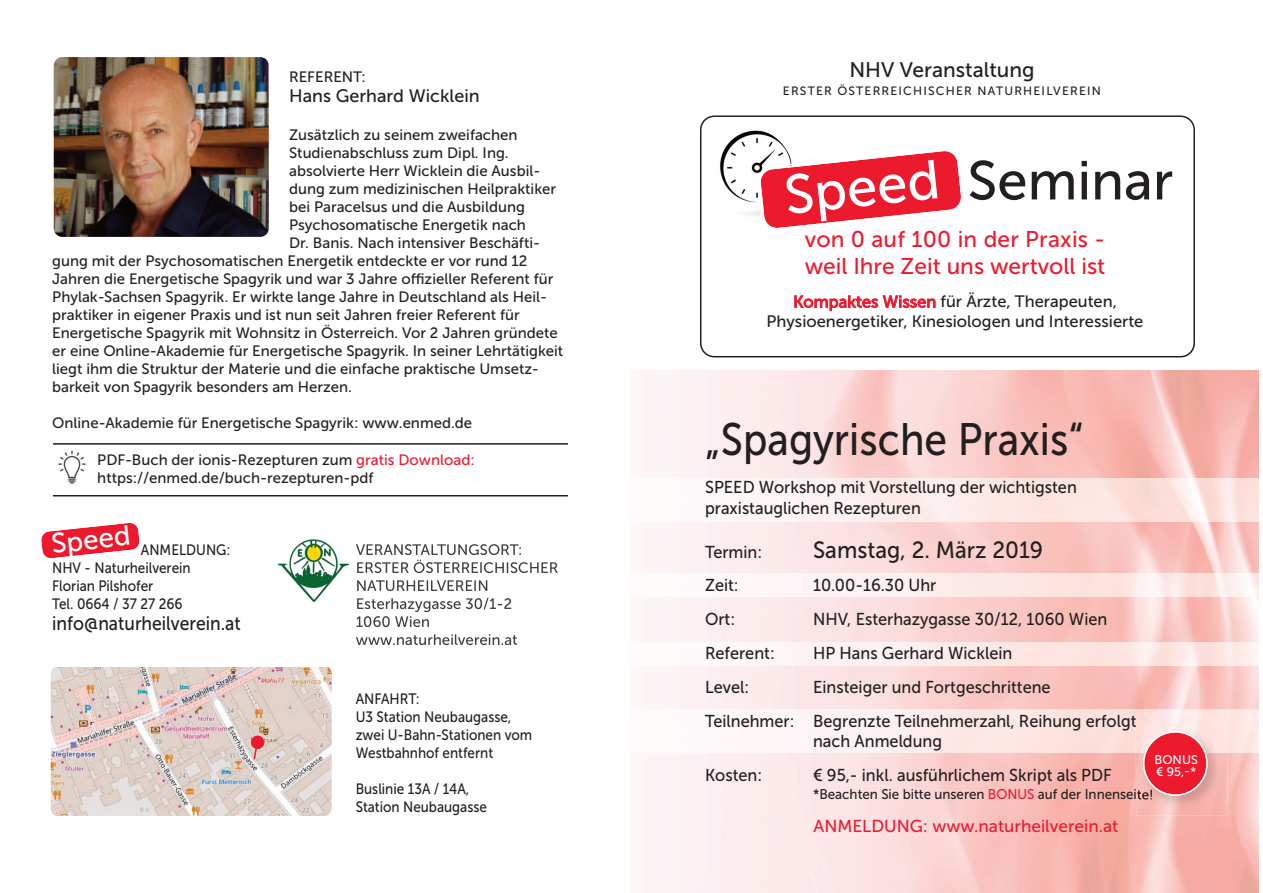
<style>
.page{position:relative;width:1263px;height:893px;background:#fff}
.page>*{position:absolute;margin:0;border:0;box-sizing:border-box;transform-origin:0 0}
.t1{font:54.6px "Museo Sans 500";color:#231f20}
.t2{font:54.6px "Museo Sans 500";color:#fff}
.t3{font:45.3px "Museo Sans 500";color:#231f20;scale:.9 1}
.t4{font:27.75px "Museo Sans 500";color:#fff}
.t5{font:23.4px "Museo Sans 500";color:#231f20;scale:.95 1}
.t6{font:22.8px/27.3px "Museo Sans 500";color:#ed1a2e}
.t7{font:21px "Museo Sans 500";color:#231f20}
.t8{font:19.5px "Museo Sans 500";color:#231f20;scale:.9 1}
.t9{font:18px "Museo Sans 500";color:#231f20}
.t10{font:17.25px/21.3px "Museo Sans 500";color:#231f20;scale:.95 1}
.t11{font:17.25px "Museo Sans 500";color:#ed1a2e}
.t12{font:16.5px/19.8px "Museo Sans 500";color:#231f20;text-align:center}
.t13{font:15px/18px "Museo Sans 500";color:#231f20}
.t14{font:15px/18px "Museo Sans 500";color:#231f20;scale:.9 1}
.t15{font:14.1px "Museo Sans 500";color:#231f20;scale:.95 1}
.t16{font:12.45px/12.5px "Museo Sans 500";letter-spacing:-.005em;color:#fff}
.t17{font:12px "Museo Sans 500";letter-spacing:.1em;color:#231f20}
.s1{color:#ed1a2e}
</style>
<div class="page">
<img style="left:51px;top:667px;width:281px;height:149px">
<svg style="left:356px;top:544px;width:171px;height:29px"></svg>
<svg style="left:357px;top:580px;width:130px;height:11px"></svg>
<svg style="left:356px;top:598px;width:96px;height:29px"></svg>
<svg style="left:356px;top:634px;width:122px;height:11px"></svg>
<svg style="left:252px;top:747px;width:7px;height:14px"></svg>
<div style="left:251px;top:736px;width:13px;height:13px;background:#ed1a2e;border-radius:50%"></div>
<hr style="left:53px;top:443px;width:515px;height:2px;background:#231f20">
<hr style="left:53px;top:495px;width:515px;height:1px;background:#231f20">
<img style="left:278px;top:539px;width:71px;height:62px">
<img style="left:54px;top:57px;width:215px;height:180px;border-radius:9px">
<svg style="left:41px;top:523px;width:99px;height:36px"></svg>
<img style="left:51px;top:445px;width:42px;height:43px;border-radius:50%">
<img style="left:1135px;top:724px;width:93px;height:92px">
<svg style="left:1136px;top:731px;width:72px;height:69px;background:#ec5f69"></svg>
<svg style="left:700px;top:116px;width:495px;height:241px"></svg>
<p class="t13" style="left:289px;top:69px;width:78px">REFERENT:</p>
<p class="t9" style="left:289px;top:90px;width:192px">Hans Gerhard Wicklein</p>
<p class="t13" style="left:289px;top:127px;width:230px">Zusätzlich zu seinem zweifachen</p>
<p class="t13" style="left:289px;top:145px;width:221px">Studienabschluss zum Dipl. Ing.</p>
<p class="t13" style="left:289px;top:163px;width:253px">absolvierte Herr Wicklein die Ausbil-</p>
<p class="t13" style="left:289px;top:181px;width:268px">dung zum medizinischen Heilpraktiker</p>
<p class="t13" style="left:289px;top:199px;width:237px">bei Paracelsus und die Ausbildung</p>
<p class="t13" style="left:289px;top:217px;width:238px">Psychosomatische Energetik nach</p>
<p class="t13" style="left:289px;top:235px;width:253px">Dr. Banis. Nach intensiver Beschäfti-</p>
<p class="t13" style="left:52px;top:253px;width:477px">gung mit der Psychosomatischen Energetik entdeckte er vor rund 12</p>
<p class="t13" style="left:52px;top:271px;width:503px">Jahren die Energetische Spagyrik und war 3 Jahre offizieller Referent für</p>
<p class="t13" style="left:52px;top:289px;width:496px">Phylak-Sachsen Spagyrik. Er wirkte lange Jahre in Deutschland als Heil-</p>
<p class="t13" style="left:52px;top:307px;width:469px">praktiker in eigener Praxis und ist nun seit Jahren freier Referent für</p>
<p class="t13" style="left:52px;top:325px;width:507px">Energetische Spagyrik mit Wohnsitz in Österreich. Vor 2 Jahren gründete</p>
<p class="t13" style="left:52px;top:343px;width:512px">er eine Online-Akademie für Energetische Spagyrik. In seiner Lehrtätigkeit</p>
<p class="t13" style="left:52px;top:361px;width:488px">liegt ihm die Struktur der Materie und die einfache praktische Umsetz-</p>
<p class="t13" style="left:52px;top:379px;width:301px">barkeit von Spagyrik besonders am Herzen.</p>
<p class="t13" style="left:52px;top:415px;width:421px">Online-Akademie für Energetische Spagyrik: www.enmed.de</p>
<p class="t13" style="left:97px;top:452px;width:379px">PDF-Buch der ionis-Rezepturen zum <span class="s1">gratis Download: </span>https://enmed.de/buch-rezepturen-pdf</p>
<h3 class="t4" style="left:51px;top:534px;width:81px;rotate:-6deg">Speed</h3>
<p class="t14" style="left:52px;top:542px;width:200px;text-indent:89px">ANMELDUNG:<br>NHV - Naturheilverein<br>Florian Pilshofer<br>Tel. 0664 / 37 27 266</p>
<h3 class="t8" style="left:52px;top:617px;width:211px">info@naturheilverein.at</h3>
<p class="t14" style="left:356px;top:691px;width:198px">ANFAHRT:<br>U3 Station Neubaugasse, zwei U-Bahn-Stationen vom<br>Westbahnhof entfernt</p>
<p class="t14" style="left:356px;top:781px;width:147px">Buslinie 13A / 14A,<br>Station Neubaugasse</p>
<h3 class="t7" style="left:849px;top:62px;width:187px">NHV Veranstaltung</h3>
<p class="t17" style="left:783px;top:87px;width:320px">ERSTER ÖSTERREICHISCHER NATURHEILVEREIN</p>
<h1 class="t2" style="left:782px;top:176px;width:157px;rotate:-6deg">Speed</h1>
<h1 class="t1" style="left:967px;top:161px;width:207px">Seminar</h1>
<h3 class="t6" style="left:805px;top:227px;width:302px">von 0 auf 100 in der Praxis - weil Ihre Zeit uns wertvoll ist</h3>
<p class="t12" style="left:766px;top:293px;width:378px"><span class="s1">Kompaktes Wissen</span> für Ärzte, Therapeuten,<br>Physioenergetiker, Kinesiologen und Interessierte</p>
<h2 class="t3" style="left:705px;top:423px;width:422px">„Spagyrische Praxis“</h2>
<p class="t10" style="left:705px;top:478px;width:393px">SPEED Workshop mit Vorstellung der wichtigsten praxistauglichen Rezepturen</p>
<p class="t10" style="left:705px;top:543px;width:62px">Termin:</p>
<h3 class="t5" style="left:813px;top:541px;width:244px">Samstag, 2. März 2019</h3>
<p class="t10" style="left:705px;top:576px;width:37px">Zeit:</p>
<p class="t10" style="left:813px;top:576px;width:131px">10.00-16.30 Uhr</p>
<p class="t10" style="left:705px;top:610px;width:33px">Ort:</p>
<p class="t10" style="left:813px;top:610px;width:311px">NHV, Esterhazygasse 30/12, 1060 Wien</p>
<p class="t10" style="left:705px;top:644px;width:75px">Referent:</p>
<p class="t10" style="left:813px;top:644px;width:211px">HP Hans Gerhard Wicklein</p>
<p class="t10" style="left:705px;top:678px;width:48px">Level:</p>
<p class="t10" style="left:705px;top:672px;width:456px;line-height:33.8px;text-indent:108px">Einsteiger und Fortgeschrittene<br>Teilnehmer: Begrenzte Teilnehmerzahl, Reihung erfolgt</p>
<p class="t10" style="left:813px;top:732px;width:137px">nach Anmeldung</p>
<p class="t10" style="left:705px;top:766px;width:62px">Kosten:</p>
<p class="t10" style="left:813px;top:766px;width:316px">€ 95,- inkl. ausführlichem Skript als PDF</p>
<p class="t15" style="left:813px;top:789px;width:360px">*Beachten Sie bitte unseren <span class="s1">BONUS</span> auf der Innenseite!</p>
<p class="t16" style="left:1154px;top:754px;width:45px">BONUS € 95,-*</p>
<p class="t11" style="left:813px;top:820px;width:306px">ANMELDUNG: www.naturheilverein.at</p>
</div>
